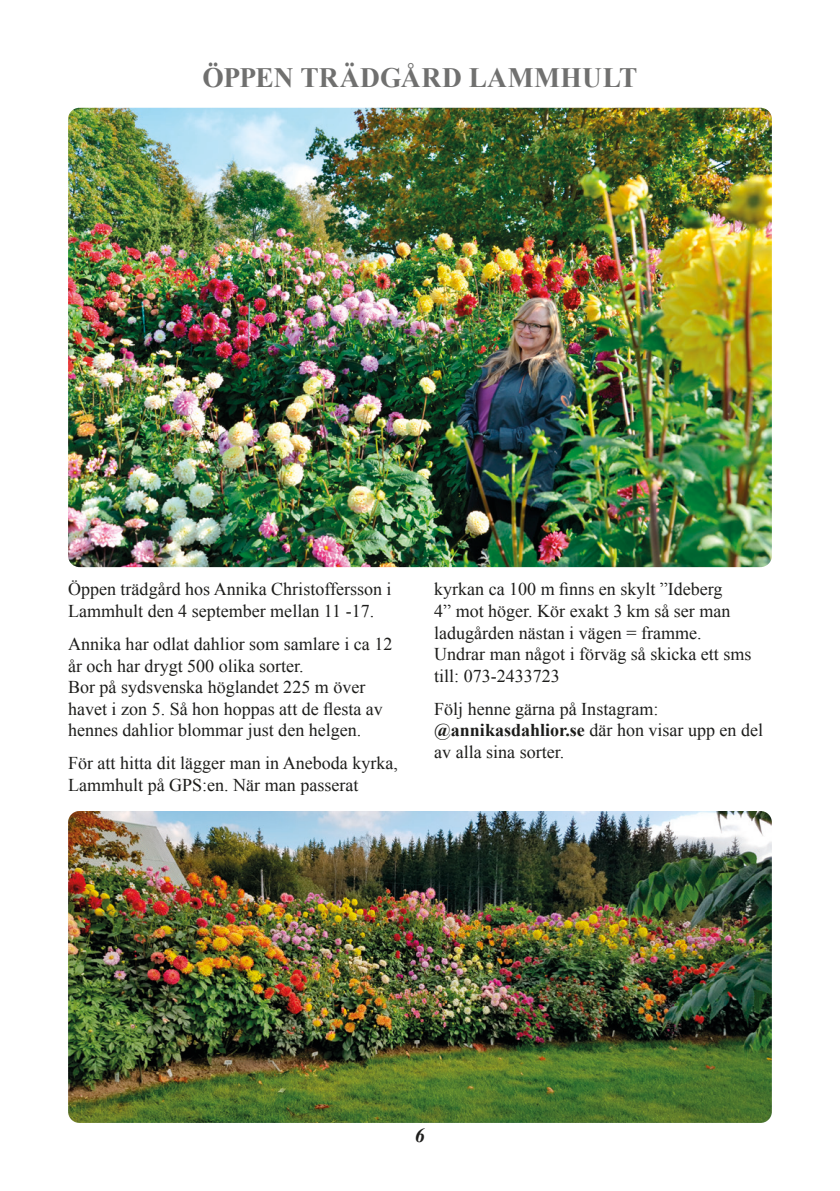
<style>
.page{position:relative;width:840px;height:1191px;background:#fff}
.page>*{position:absolute;margin:0;border:0;box-sizing:border-box;transform-origin:0 0}
.t1{font:700 28px "Times New Roman";letter-spacing:.015em;color:#70706f}
.t2{font:italic 700 20px "Times New Roman";color:#1d1d1b}
.t3{font:18px/21.6px "Times New Roman";color:#1d1d1b}
.s1{font-weight:700}
</style>
<div class="page">
<img style="left:68px;top:108px;width:703px;height:459px">
<img style="left:68px;top:811px;width:703px;height:312px">
<p class="t1" style="left:202px;top:58px;width:436px">ÖPPEN TRÄDGÅRD LAMMHULT</p>
<p class="t3" style="left:68px;top:578px;width:325px">Öppen trädgård hos Annika Christoffersson i<br>Lammhult den 4 september mellan 11 -17.</p>
<p class="t3" style="left:68px;top:633px;width:325px">Annika har odlat dahlior som samlare i ca 12 år och har drygt 500 olika sorter.<br>Bor på sydsvenska höglandet 225 m över havet i zon 5. Så hon hoppas att de flesta av hennes dahlior blommar just den helgen.</p>
<p class="t3" style="left:68px;top:752px;width:331px">För att hitta dit lägger man in Aneboda kyrka,<br>Lammhult på GPS:en. När man passerat</p>
<p class="t3" style="left:434px;top:578px;width:318px">kyrkan ca 100 m finns en skylt ”Ideberg<br>4” mot höger. Kör exakt 3 km så ser man ladugården nästan i vägen = framme.<br>Undrar man något i förväg så skicka ett sms till: 073-2433723</p>
<p class="t3" style="left:434px;top:697px;width:330px">Följ henne gärna på Instagram: <span class="s1">@annikasdahlior.se</span> där hon visar upp en del av alla sina sorter.</p>
<p class="t2" style="left:415px;top:1121px;width:11px">6</p>
</div>
